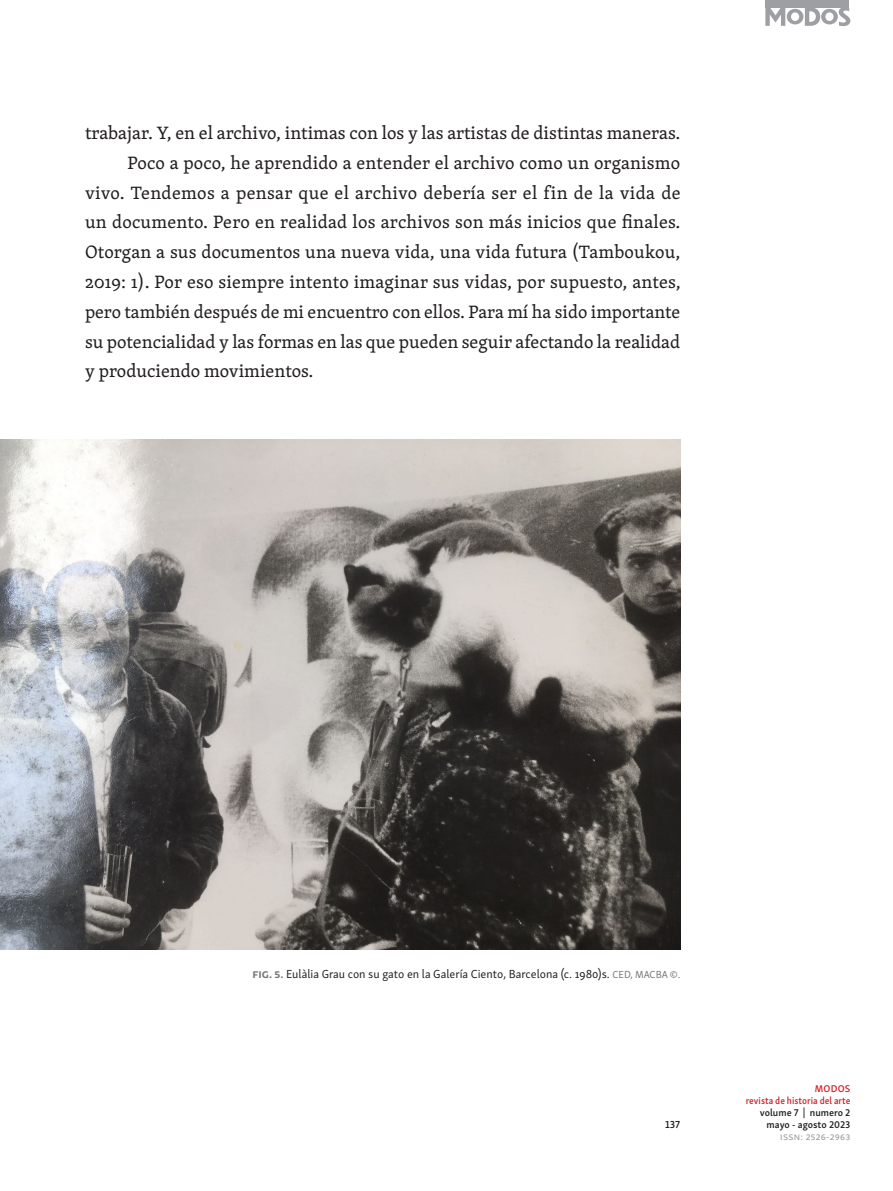
<style>
.page{position:relative;width:893px;height:1191px;background:#fff}
.page>*{position:absolute;margin:0;border:0;box-sizing:border-box;transform-origin:0 0}
.Paragrafo-Principal{font:18.3px/29.7px "Skolar Latin";color:#231f20;text-align:justify}
.Figura-Legendas{font:12px "Skolar Sans Latn";color:#231f20}
.t1{font:600 10.5px "Skolar Sans Latn";color:#231f20}
.t2{font:600 10.05px/12px "Skolar Sans Latn";color:#231f20;text-align:right}
.t3{font:600 10.05px "Skolar Sans Latn Cn";color:#d1232a}
.t4{font:10.05px "Skolar Sans Latn";letter-spacing:.025em;color:#939598}
.t5{font:600 10.05px "Skolar Sans Latn";letter-spacing:.025em;color:#d1232a}
.s1{font-weight:700;color:#757679}
.s2{font-size:10.5px;color:#757679}
</style>
<div class="page">
<div style="left:765px;top:0;width:84px;height:8px;background:#9d9fa2"></div>
<svg style="left:765px;top:7px;width:85px;height:19px"></svg>
<img style="left:0;top:439px;width:680px;height:510px">
<p class="Paragrafo-Principal" style="left:85px;top:118px;width:597px">trabajar. Y, en el archivo, intimas con los y las artistas de distintas maneras.</p>
<p class="Paragrafo-Principal" style="left:85px;top:147px;width:597px;text-indent:43px">Poco a poco, he aprendido a entender el archivo como un organismo vivo. Tendemos a pensar que el archivo debería ser el fin de la vida de un documento. Pero en realidad los archivos son más inicios que finales.<br>Otorgan a sus documentos una nueva vida, una vida futura (Tamboukou, 2019: 1). Por eso siempre intento imaginar sus vidas, por supuesto, antes, pero también después de mi encuentro con ellos. Para mí ha sido importante su potencialidad y las formas en las que pueden seguir afectando la realidad y produciendo movimientos.</p>
<p class="Figura-Legendas" style="left:252px;top:965px;width:429px"><span class="s1">Fig. 5.</span> Eulàlia Grau con su gato en la Galería Ciento, Barcelona (c. 1980)s. <span class="s2">CED, MACBA ©.</span></p>
<p class="t1" style="left:665px;top:1116px;width:17px">137</p>
<p class="t5" style="left:815px;top:1081px;width:37px">MODOS</p>
<p class="t3" style="left:746px;top:1093px;width:106px">revista de historia del arte</p>
<p class="t2" style="left:760px;top:1106px;width:92px">volume 7 | numero 2 mayo - agosto 2023</p>
<p class="t4" style="left:780px;top:1129px;width:72px">ISSN: 2526-2963</p>
</div>
